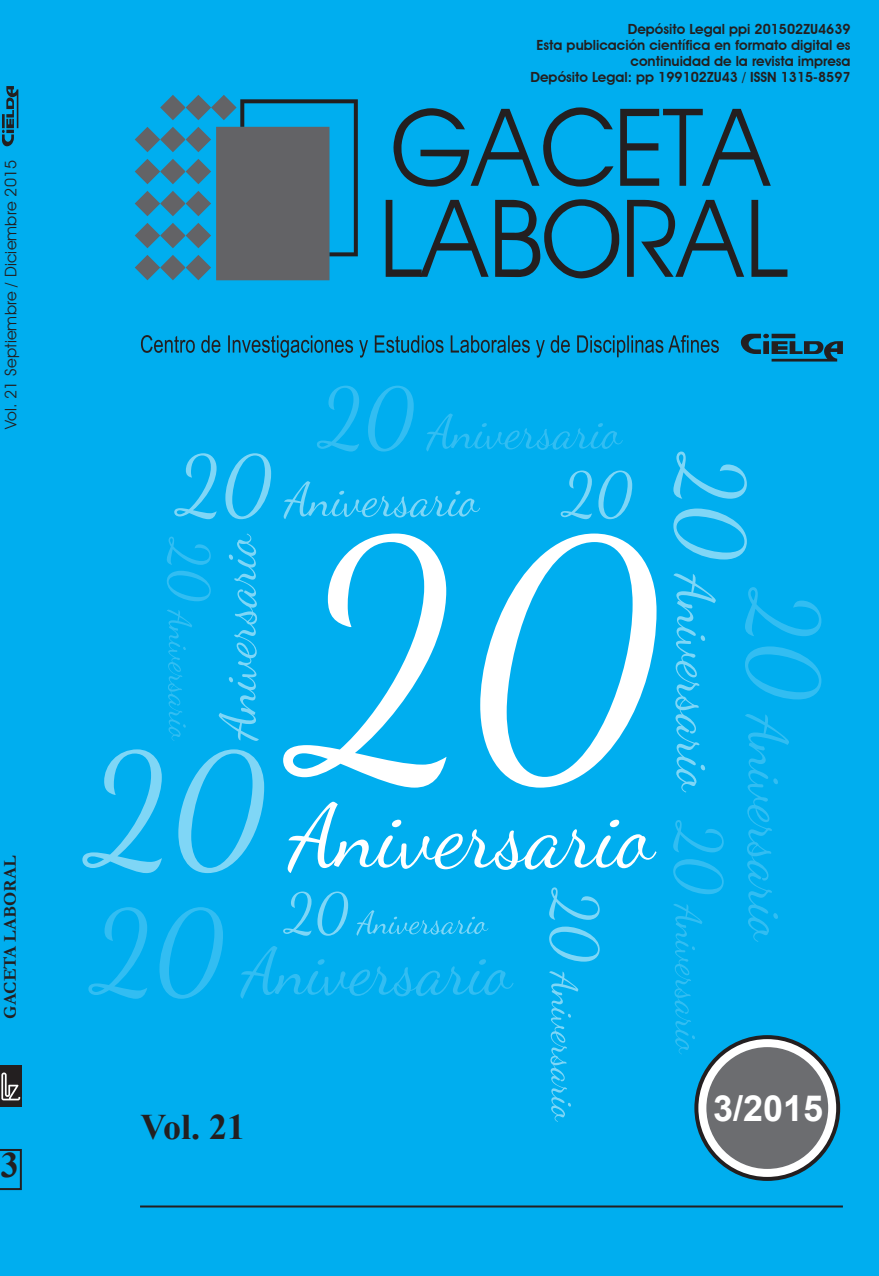
<style>
.page{position:relative;width:879px;height:1276px;background:#00aeef}
.page>*{position:absolute;margin:0;border:0;box-sizing:border-box;transform-origin:0 0}
.t1{font:700 36px "Times New Roman";color:#231f20}
.t2{font:700 36px "Arial";color:#fff}
.t3{font:700 18px "Garamond";color:#231f20}
.t4{font:16px "Avant Garde IT Cby BT";letter-spacing:.01em;color:#231f20}
.t5{font:600 14px/16px "Avant Garde IT Cby BT";color:#231f20;text-align:right}
</style>
<div class="page">
<svg style="left:2px;top:86px;width:16px;height:60px"></svg>
<div style="left:0;top:1066px;width:22px;height:41px;background:#231f20"></div>
<svg style="left:1px;top:1072px;width:19px;height:28px"></svg>
<svg style="left:0;top:1149px;width:22px;height:41px"></svg>
<svg style="left:393px;top:107px;width:220px;height:80px"></svg>
<svg style="left:620px;top:109px;width:151px;height:77px"></svg>
<svg style="left:386px;top:200px;width:103px;height:77px"></svg>
<svg style="left:495px;top:199px;width:124px;height:79px"></svg>
<svg style="left:627px;top:200px;width:117px;height:77px"></svg>
<svg style="left:751px;top:200px;width:36px;height:77px"></svg>
<svg style="left:135px;top:95px;width:223px;height:185px"></svg>
<svg style="left:141px;top:335px;width:578px;height:23px"></svg>
<svg style="left:741px;top:334px;width:102px;height:27px"></svg>
<hr style="left:140px;top:1205px;width:703px;height:2px;background:#231f20">
<svg style="left:174px;top:453px;width:43px;height:66px"></svg>
<svg style="left:225px;top:453px;width:46px;height:66px"></svg>
<svg style="left:284px;top:481px;width:196px;height:38px"></svg>
<svg style="left:317px;top:386px;width:42px;height:65px"></svg>
<svg style="left:368px;top:386px;width:46px;height:65px"></svg>
<svg style="left:426px;top:413px;width:197px;height:38px"></svg>
<svg style="left:561px;top:470px;width:31px;height:49px"></svg>
<svg style="left:598px;top:470px;width:34px;height:49px"></svg>
<svg style="left:283px;top:891px;width:65px;height:44px"></svg>
<svg style="left:356px;top:910px;width:132px;height:25px"></svg>
<svg style="left:549px;top:887px;width:51px;height:33px"></svg>
<svg style="left:549px;top:926px;width:51px;height:35px"></svg>
<svg style="left:549px;top:971px;width:29px;height:151px"></svg>
<svg style="left:673px;top:451px;width:74px;height:48px"></svg>
<svg style="left:673px;top:508px;width:74px;height:51px"></svg>
<svg style="left:88px;top:907px;width:59px;height:91px"></svg>
<svg style="left:159px;top:907px;width:64px;height:91px"></svg>
<svg style="left:240px;top:946px;width:273px;height:52px"></svg>
<svg style="left:288px;top:801px;width:368px;height:72px"></svg>
<svg style="left:167px;top:536px;width:44px;height:29px"></svg>
<svg style="left:167px;top:571px;width:44px;height:30px"></svg>
<svg style="left:167px;top:609px;width:25px;height:132px"></svg>
<svg style="left:673px;top:573px;width:167px;height:608px"></svg>
<svg style="left:219px;top:533px;width:40px;height:208px"></svg>
<svg style="left:283px;top:533px;width:163px;height:254px"></svg>
<svg style="left:480px;top:533px;width:176px;height:254px"></svg>
<svg style="left:82px;top:749px;width:80px;height:124px"></svg>
<svg style="left:178px;top:749px;width:86px;height:124px"></svg>
<p class="t4" style="left:1px;top:429px;width:270px;rotate:-90deg">Vol. 21 Septiembre / Diciembre 2015</p>
<p class="t3" style="left:-2px;top:1018px;width:164px;rotate:-90deg">GACETA LABORAL</p>
<p class="t1" style="left:1px;top:1139px;width:20px">3</p>
<p class="t1" style="left:140px;top:1102px;width:106px">Vol. 21</p>
<p class="t5" style="left:530px;top:21px;width:321px">Depósito Legal ppi 201502ZU4639<br>Esta publicación científica en formato digital es continuidad de la revista impresa<br>Depósito Legal: pp 199102ZU43 / ISSN 1315-8597</p>
<p class="t2" style="left:713px;top:1084px;width:112px">3/2015</p>
</div>
